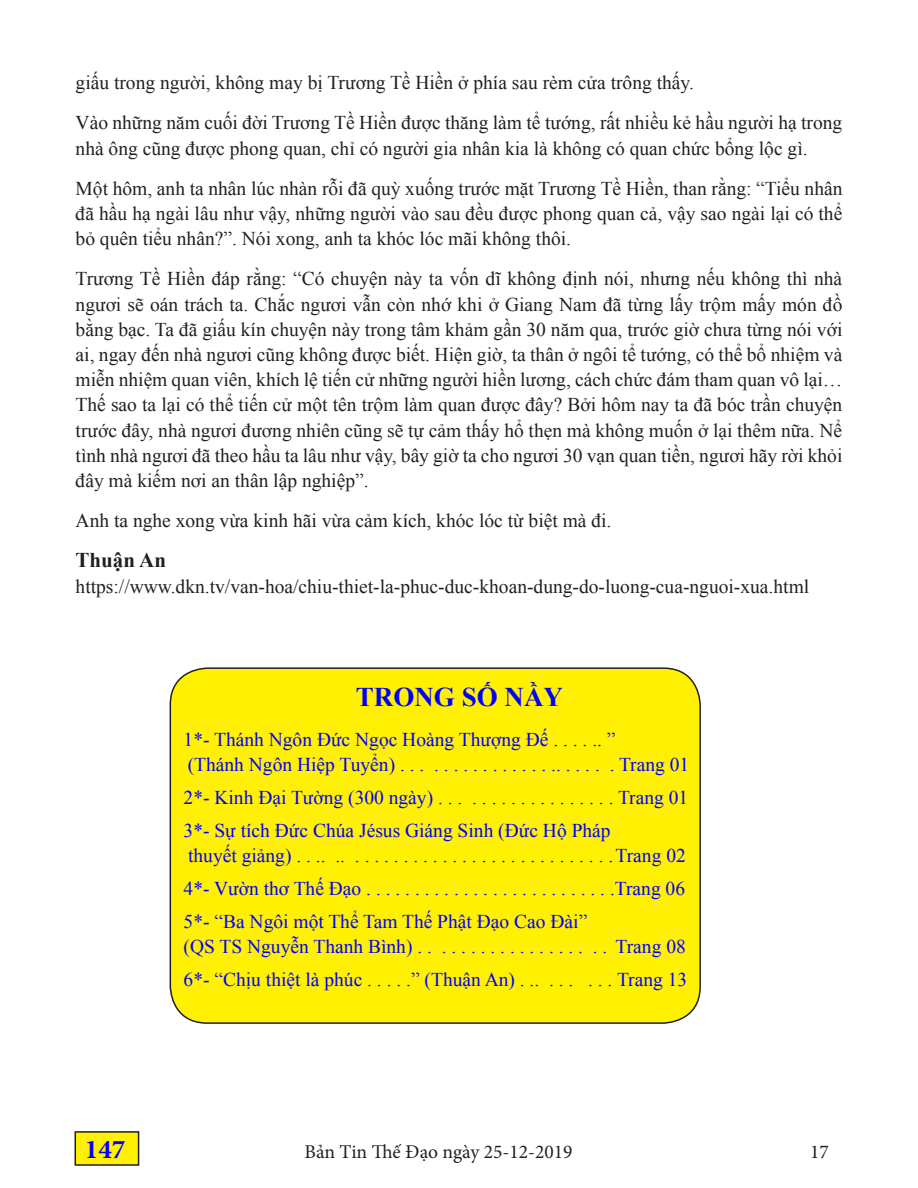
<style>
.page{position:relative;width:918px;height:1188px;background:#fff}
.page>*{position:absolute;margin:0;border:0;box-sizing:border-box;transform-origin:0 0}
.t1{font:700 27px "Times New Roman";color:#00f}
.t2{font:700 27px "Minion Pro";color:#00f}
.t3{font:700 21px "Times New Roman";color:#231f20}
.t4{font:19.5px/25.2px "Times New Roman";color:#231f20;text-align:justify}
.t5{font:19.5px/25.2px "Times New Roman";color:#00f}
.t6{font:19.5px "Minion Pro";color:#231f20}
</style>
<div class="page">
<div style="left:75px;top:1132px;width:64px;height:33px;background:#fff101"></div>
<div style="left:75px;top:1131px;width:64px;height:35px;border:2px solid #231f20"></div>
<div style="left:170px;top:668px;width:530px;height:355px;background:#fff101;border-radius:37px"></div>
<div style="left:170px;top:667px;width:531px;height:357px;border:2px solid #231f20;border-radius:37px"></div>
<p class="t4" style="left:76px;top:70px;width:620px">giấu trong người, không may bị Trương Tề Hiền ở phía sau rèm cửa trông thấy.</p>
<p class="t4" style="left:76px;top:110px;width:768px">Vào những năm cuối đời Trương Tề Hiền được thăng làm tể tướng, rất nhiều kẻ hầu người hạ trong nhà ông cũng được phong quan, chỉ có người gia nhân kia là không có quan chức bổng lộc gì.</p>
<p class="t4" style="left:76px;top:175px;width:768px">Một hôm, anh ta nhân lúc nhàn rỗi đã quỳ xuống trước mặt Trương Tề Hiền, than rằng: “Tiểu nhân đã hầu hạ ngài lâu như vậy, những người vào sau đều được phong quan cả, vậy sao ngài lại có thể bỏ quên tiểu nhân?”. Nói xong, anh ta khóc lóc mãi không thôi.</p>
<p class="t4" style="left:76px;top:266px;width:768px">Trương Tề Hiền đáp rằng: “Có chuyện này ta vốn dĩ không định nói, nhưng nếu không thì nhà ngươi sẽ oán trách ta. Chắc ngươi vẫn còn nhớ khi ở Giang Nam đã từng lấy trộm mấy món đồ bằng bạc. Ta đã giấu kín chuyện này trong tâm khảm gần 30 năm qua, trước giờ chưa từng nói với ai, ngay đến nhà ngươi cũng không được biết. Hiện giờ, ta thân ở ngôi tể tướng, có thể bổ nhiệm và miễn nhiệm quan viên, khích lệ tiến cử những người hiền lương, cách chức đám tham quan vô lại… Thế sao ta lại có thể tiến cử một tên trộm làm quan được đây? Bởi hôm nay ta đã bóc trần chuyện trước đây, nhà ngươi đương nhiên cũng sẽ tự cảm thấy hổ thẹn mà không muốn ở lại thêm nữa. Nể tình nhà ngươi đã theo hầu ta lâu như vậy, bây giờ ta cho ngươi 30 vạn quan tiền, ngươi hãy rời khỏi đây mà kiếm nơi an thân lập nghiệp”.</p>
<p class="t4" style="left:76px;top:508px;width:537px">Anh ta nghe xong vừa kinh hãi vừa cảm kích, khóc lóc từ biệt mà đi.</p>
<p class="t3" style="left:76px;top:546px;width:92px">Thuận An</p>
<p class="t4" style="left:76px;top:573px;width:735px">https://www.dkn.tv/van-hoa/chiu-thiet-la-phuc-duc-khoan-dung-do-luong-cua-nguoi-xua.html</p>
<p class="t1" style="left:356px;top:678px;width:209px">TRONG SỐ NẦY</p>
<p class="t5" style="left:184px;top:726px;width:507px">1*- Thánh Ngôn Đức Ngọc Hoàng Thượng Đế . . . . .. ”<br>(Thánh Ngôn Hiệp Tuyển) . . . . . . . . . . . . . . . .. . . . . . Trang 01</p>
<p class="t5" style="left:184px;top:785px;width:506px">2*- Kinh Đại Tường (300 ngày) . . . . . . . . . . . . . . . . . . Trang 01</p>
<p class="t5" style="left:184px;top:818px;width:504px">3*- Sự tích Đức Chúa Jésus Giáng Sinh (Đức Hộ Pháp<br>thuyết giảng) . . .. .. . . . . . . . . . . . . . . . . . . . . . . . . . . .Trang 02</p>
<p class="t5" style="left:184px;top:876px;width:503px">4*- Vườn thơ Thế Đạo . . . . . . . . . . . . . . . . . . . . . . . . . .Trang 06</p>
<p class="t5" style="left:184px;top:909px;width:504px">5*- “Ba Ngôi một Thể Tam Thế Phật Đạo Cao Đài”<br>(QS TS Nguyễn Thanh Bình) . . . . . . . . . . . . . . . . . . . Trang 08</p>
<p class="t5" style="left:184px;top:967px;width:505px">6*- “Chịu thiệt là phúc . . . . .” (Thuận An) . .. . . . . . . Trang 13</p>
<h1 class="t2" style="left:85px;top:1130px;width:42px">147</h1>
<p class="t6" style="left:305px;top:1139px;width:270px">Bản Tin Thế Đạo ngày 25-12-2019</p>
<p class="t6" style="left:810px;top:1139px;width:20px">17</p>
</div>
